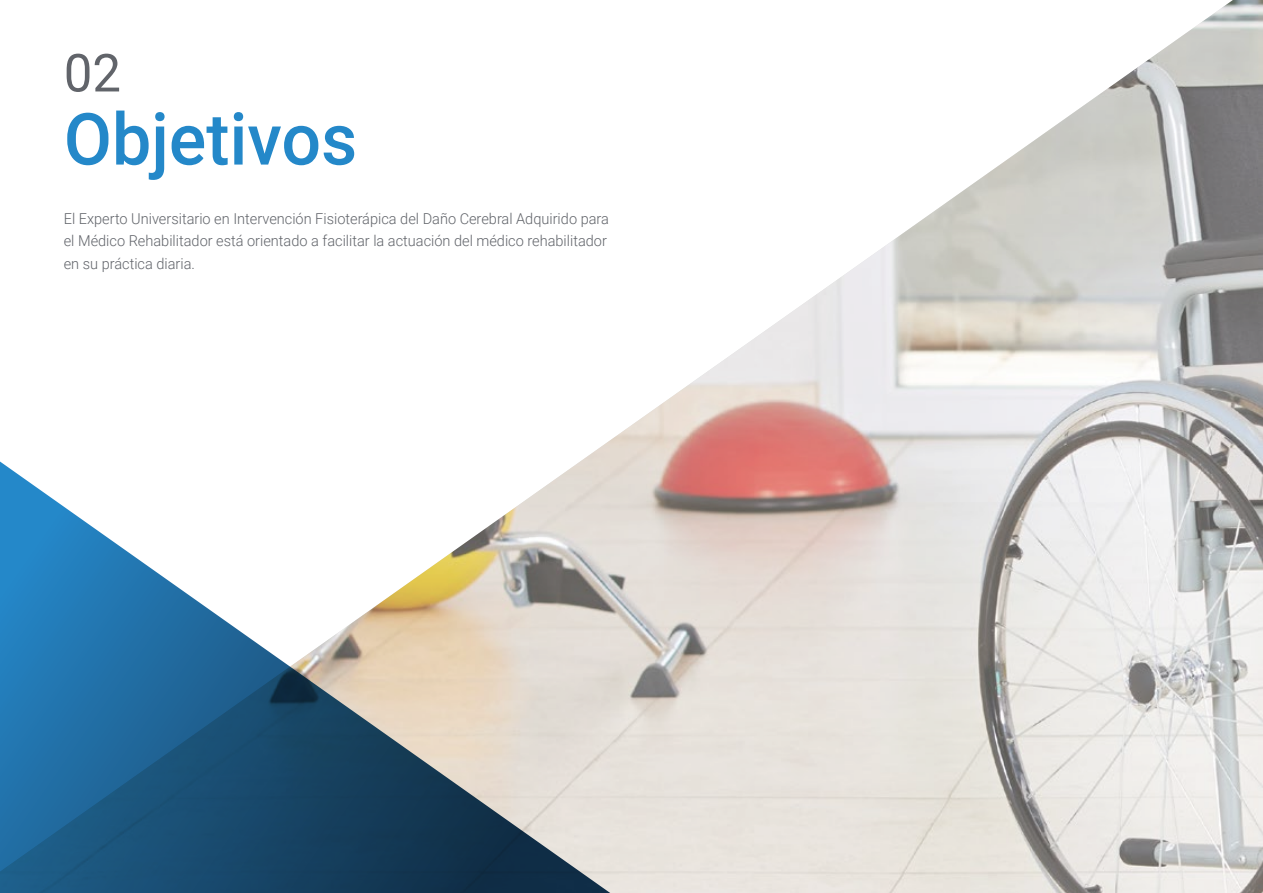
<style>
.page{position:relative;width:1263px;height:893px;background:#fff}
.page>*{position:absolute;margin:0;border:0;box-sizing:border-box;transform-origin:0 0}
.t1{font:500 72px "Roboto";color:#2488c9}
.t2{font:52.5px "Roboto";color:#61646a}
.t3{font:300 15px/22.5px "Roboto";color:#61646a}
</style>
<div class="page">
<img style="left:602px;top:0;width:661px;height:893px">
<svg style="left:0;top:446px;width:640px;height:447px"></svg>
<h2 class="t2" style="left:64px;top:36px;width:59px">02</h2>
<h1 class="t1" style="left:64px;top:89px;width:295px">Objetivos</h1>
<p class="t3" style="left:64px;top:207px;width:547px">El Experto Universitario en Intervención Fisioterápica del Daño Cerebral Adquirido para el Médico Rehabilitador está orientado a facilitar la actuación del médico rehabilitador en su práctica diaria.</p>
</div>
